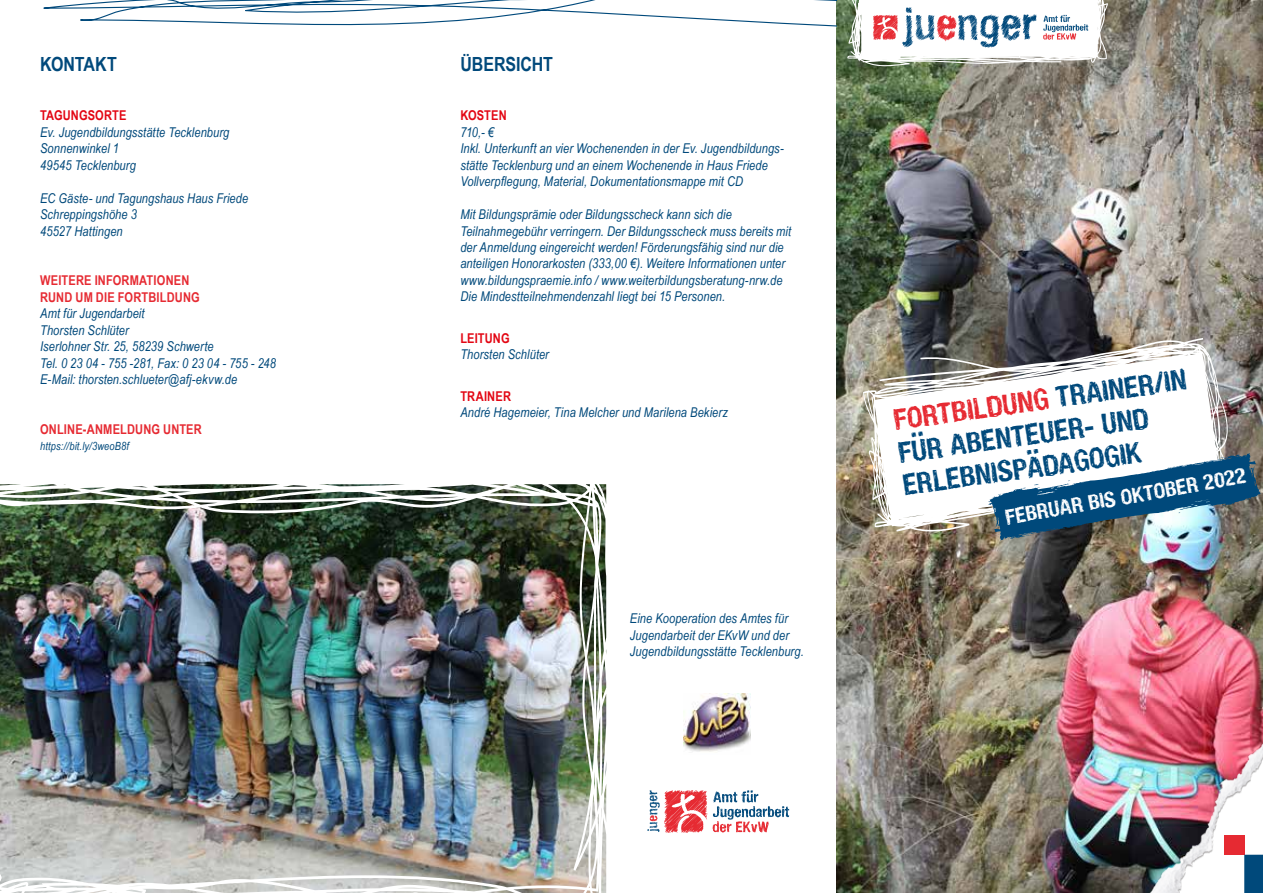
<style>
.page{position:relative;width:1263px;height:893px;background:#fff}
.page>*{position:absolute;margin:0;border:0;box-sizing:border-box;transform-origin:0 0}
.t1{font:700 28.5px/33px "Hand Vetica";color:#00497b}
.t2{font:700 21px "Hand Vetica";color:#fff}
.t3{font:700 19.5px "Arial Narrow";color:#00497b}
.t4{font:italic 13.5px/16.5px "Arial Narrow";letter-spacing:.005em;color:#00497b}
.t5{font:700 13.5px/16.5px "Arial Narrow";letter-spacing:.01em;color:#e62a32}
.t6{font:700 13.5px "Arial Narrow";letter-spacing:.01em;color:#e30613}
.t7{font:italic 11.25px "Arial Narrow";letter-spacing:.015em;color:#00497b}
.s1{color:#e62a32}
</style>
<div class="page">
<img style="left:0;top:484px;width:607px;height:409px">
<img style="left:837px;top:0;width:426px;height:893px">
<img style="left:1143px;top:724px;width:120px;height:169px">
<svg style="left:43px;top:0;width:793px;height:27px"></svg>
<img style="left:683px;top:693px;width:68px;height:59px">
<svg style="left:863px;top:338px;width:366px;height:194px"></svg>
<svg style="left:988px;top:453px;width:273px;height:87px"></svg>
<svg style="left:847px;top:0;width:262px;height:66px"></svg>
<svg style="left:647px;top:790px;width:60px;height:43px"></svg>
<svg style="left:713px;top:790px;width:76px;height:43px"></svg>
<h3 class="t3" style="left:40px;top:49px;width:78px">KONTAKT</h3>
<p class="t6" style="left:40px;top:105px;width:88px">TAGUNGSORTE</p>
<p class="t4" style="left:40px;top:123px;width:191px">Ev. Jugendbildungsstätte Tecklenburg<br>Sonnenwinkel 1<br>49545 Tecklenburg</p>
<p class="t4" style="left:40px;top:189px;width:210px">EC Gäste- und Tagungshaus Haus Friede<br>Schreppingshöhe 3<br>45527 Hattingen</p>
<p class="t5" style="left:40px;top:271px;width:161px">WEITERE INFORMATIONEN<br>RUND UM DIE FORTBILDUNG</p>
<p class="t4" style="left:40px;top:305px;width:237px">Amt für Jugendarbeit<br>Thorsten Schlüter<br>Iserlohner Str. 25, 58239 Schwerte<br>Tel. 0 23 04 - 755 -281, Fax: 0 23 04 - 755 - 248<br>E-Mail: thorsten.schlueter@afj-ekvw.de</p>
<p class="t5" style="left:40px;top:420px;width:163px">ONLINE-ANMELDUNG UNTER</p>
<p class="t7" style="left:40px;top:438px;width:91px">https://bit.ly/3weoB8f</p>
<h3 class="t3" style="left:460px;top:49px;width:94px">ÜBERSICHT</h3>
<p class="t6" style="left:460px;top:105px;width:48px">KOSTEN</p>
<p class="t4" style="left:460px;top:123px;width:325px">710,- €<br>Inkl. Unterkunft an vier Wochenenden in der Ev. Jugendbildungs&shy;stätte Tecklenburg und an einem Wochenende in Haus Friede Vollverpflegung, Material, Dokumentationsmappe mit CD</p>
<p class="t4" style="left:460px;top:206px;width:332px">Mit Bildungsprämie oder Bildungsscheck kann sich die Teilnahmegebühr verringern. Der Bildungsscheck muss bereits mit der Anmeldung eingereicht werden! Förderungsfähig sind nur die anteiligen Honorarkosten (333,00 €). Weitere Informationen unter www.bildungspraemie.info / www.weiterbildungsberatung-nrw.de Die Mindestteilnehmendenzahl liegt bei 15 Personen.</p>
<p class="t6" style="left:460px;top:328px;width:51px">LEITUNG</p>
<p class="t4" style="left:460px;top:346px;width:90px">Thorsten Schlüter</p>
<p class="t6" style="left:460px;top:386px;width:52px">TRAINER</p>
<p class="t4" style="left:460px;top:404px;width:269px">André Hagemeier, Tina Melcher und Marilena Bekierz</p>
<p class="t4" style="left:630px;top:610px;width:175px">Eine Kooperation des Amtes für<br>Jugendarbeit der EKvW und der<br>Jugendbildungsstätte Tecklenburg.</p>
<h1 class="t1" style="left:891px;top:403px;width:297px;rotate:-8deg"><span class="s1">FORTBILDUNG</span> TRAINER/IN<br>FÜR ABENTEUER- UND<br>ERLEBNISPÄDAGOGIK</h1>
<h2 class="t2" style="left:1003px;top:504px;width:245px;rotate:-10deg">FEBRUAR BIS OKTOBER 2022</h2>
</div>
